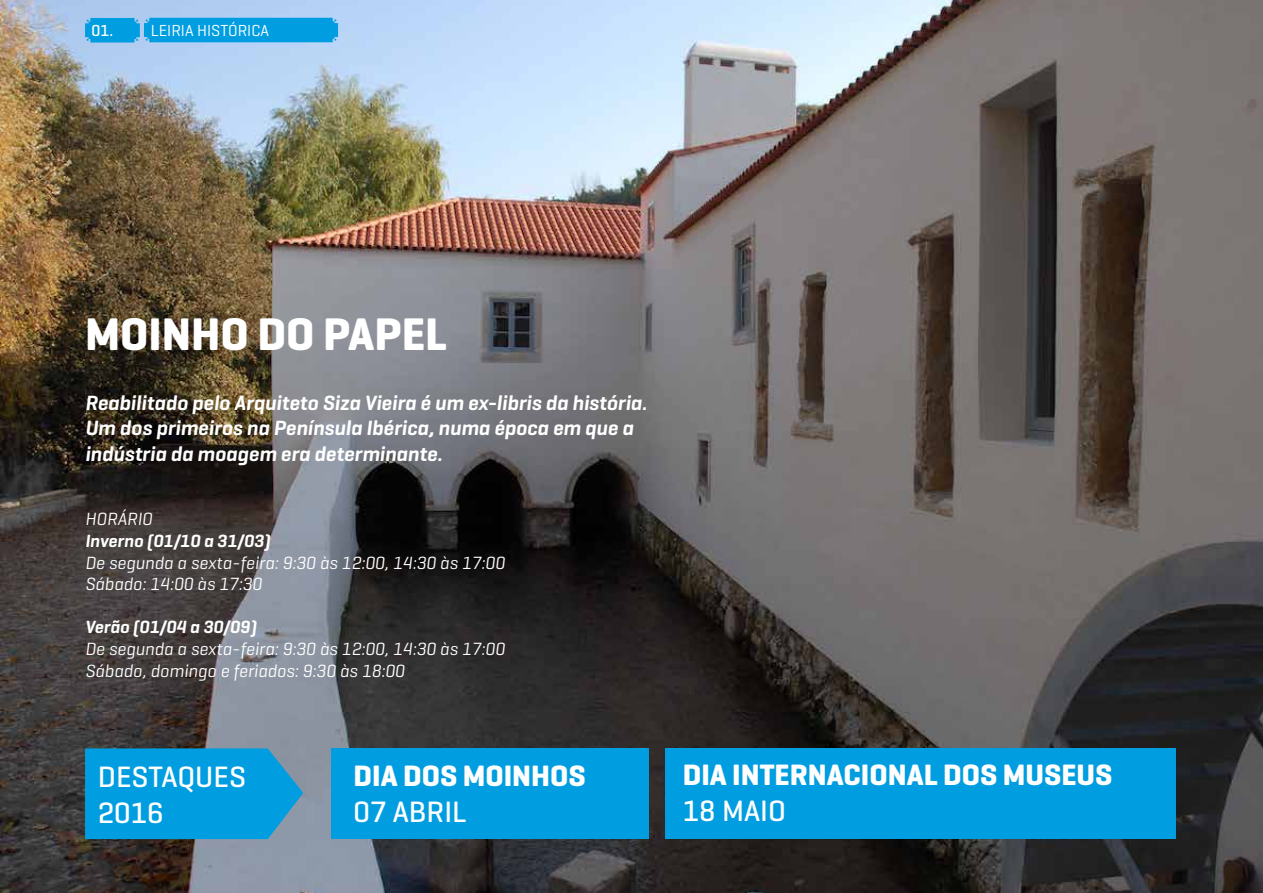
<style>
.page{position:relative;width:1263px;height:893px;background:#fff}
.page>*{position:absolute;margin:0;border:0;box-sizing:border-box;transform-origin:0 0}
.t1{font:700 46.5px "Geogrotesque";color:#fff}
.t2{font:700 30px "Geogrotesque";color:#fff}
.t3{font:500 30px/36px "Geogrotesque";color:#fff}
.t4{font:italic 600 21px/25.2px "Geogrotesque";color:#fff}
.t5{font:italic 18px/21.6px "Geogrotesque";color:#fff}
.t6{font:italic 600 18px "Geogrotesque";color:#fff}
.t7{font:16.2px "Geogrotesque";color:#fff}
.s1{font-weight:500}
</style>
<div class="page">
<img style="left:0;top:0;width:1263px;height:893px">
<div style="left:331px;top:748px;width:318px;height:91px;background:#009ee0"></div>
<svg style="left:85px;top:748px;width:218px;height:91px;background:#0b9dda"></svg>
<div style="left:665px;top:748px;width:510px;height:91px;background:#009ee0"></div>
<svg style="left:85px;top:18px;width:253px;height:25px;background:#0ca1e1"></svg>
<p class="t7" style="left:91px;top:20px;width:179px"><span class="s1">01.</span> LEIRIA HISTÓRICA</p>
<h1 class="t1" style="left:85px;top:305px;width:364px">MOINHO DO PAPEL</h1>
<p class="t4" style="left:85px;top:390px;width:564px">Reabilitado pelo Arquiteto Siza Vieira é um ex-libris da história.<br>Um dos primeiros na Península Ibérica, numa época em que a indústria da moagem era determinante.</p>
<p class="t5" style="left:85px;top:508px;width:69px">HORÁRIO</p>
<p class="t6" style="left:85px;top:530px;width:187px">Inverno (01/10 a 31/03)</p>
<p class="t5" style="left:85px;top:551px;width:421px">De segunda a sexta-feira: 9:30 às 12:00, 14:30 às 17:00<br>Sábado: 14:00 às 17:30</p>
<p class="t6" style="left:85px;top:616px;width:173px">Verão (01/04 a 30/09)</p>
<p class="t5" style="left:85px;top:637px;width:421px">De segunda a sexta-feira: 9:30 às 12:00, 14:30 às 17:00<br>Sábado, domingo e feriados: 9:30 às 18:00</p>
<h2 class="t3" style="left:98px;top:758px;width:150px">DESTAQUES<br>2016</h2>
<h2 class="t2" style="left:683px;top:756px;width:431px">DIA INTERNACIONAL DOS MUSEUS</h2>
<h2 class="t2" style="left:353px;top:757px;width:234px">DIA DOS MOINHOS</h2>
<h2 class="t3" style="left:353px;top:793px;width:115px">07 ABRIL</h2>
<h2 class="t3" style="left:683px;top:792px;width:105px">18 MAIO</h2>
</div>
